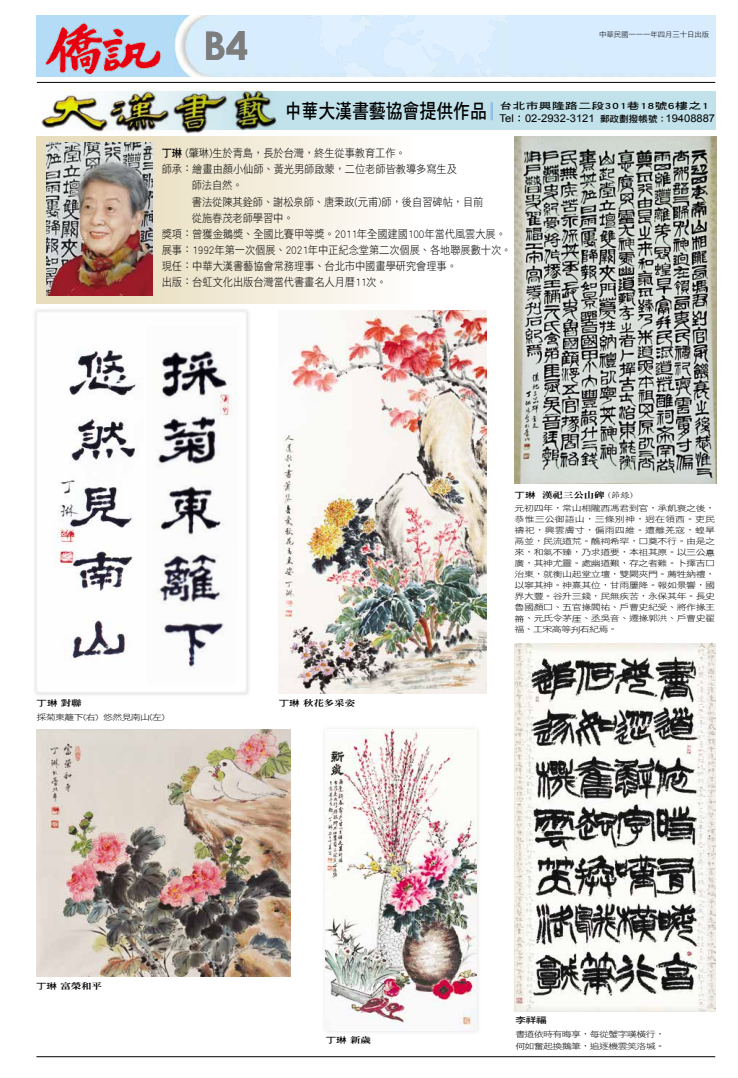
<style>
.page{position:relative;width:738px;height:1078px;background:#fff}
.page>*{position:absolute;margin:0;border:0;box-sizing:border-box;transform-origin:0 0}
.t1{font:700 39.4px "Century Gothic";color:#7d7d7d}
.t2{font:11.3px "DF Hei Std W3";letter-spacing:-.01em;color:#000;scale:.91 1}
.t3{font:10.7px "Arial";color:#000;scale:1.05 1}
.t4{font:9.2px "DF Hei Std W7";letter-spacing:.03em;color:#000;scale:1.39 1}
.t5{font:8.4px "DF Ming Std W9";letter-spacing:-.01em;color:#000;scale:1.25 1}
.t6{font:8.4px "DF Hei Std W7";letter-spacing:-.01em;color:#000;scale:1.25 1}
.t7{font:8px/11px "DF Hei Std W3";letter-spacing:-.07em;color:#000;text-align:justify;scale:1.25 1}
.t8{font:7.2px "DF Hei Std W3";letter-spacing:-.01em;color:#000}
.s1{font-size:20.1px}
.s2{font-family:"DF Hei Std W7"}
.s3{font-family:"DF Hei Std W7";font-size:9.2px}
.s4{font-family:"DF Ming Std W9"}
.s5{font-family:"DF Kai Shu Std W3";font-size:8px}
.s6{font-family:"Microsoft Jheng Hei"}
</style>
<div class="page">
<img style="left:37px;top:16px;width:677px;height:60px">
<hr style="left:36px;top:1056px;width:678px;height:1px;background:#000">
<img style="left:41px;top:18px;width:124px;height:59px">
<img style="left:305px;top:16px;width:219px;height:61px">
<hr style="left:37px;top:82px;width:677px;height:1px;background:#000">
<div style="left:32px;top:306px;width:219px;height:390px;background:#f2f2f2"></div>
<div style="left:37px;top:311px;width:210px;height:381px;background:#fff"></div>
<div style="left:37px;top:136px;width:486px;height:167px;background:linear-gradient(to right,#ddd2b1,#fff)"></div>
<img style="left:46px;top:143px;width:106px;height:152px">
<div style="left:37px;top:92px;width:678px;height:38px;background:#c1e2eb"></div>
<img style="left:41px;top:89px;width:235px;height:44px">
<svg style="left:490px;top:102px;width:2px;height:18px"></svg>
<img style="left:278px;top:310px;width:208px;height:383px">
<img style="left:514px;top:136px;width:201px;height:347px">
<img style="left:36px;top:729px;width:254px;height:247px">
<div style="left:320px;top:724px;width:161px;height:311px;background:#f9f9f9"></div>
<img style="left:325px;top:729px;width:151px;height:298px">
<img style="left:514px;top:643px;width:200px;height:368px">
<img style="left:53px;top:350px;width:86px;height:310px">
<img style="left:156px;top:348px;width:81px;height:321px">
<h1 class="t1" style="left:203px;top:16px;width:47px">B4</h1>
<p class="t8" style="left:598px;top:31px;width:112px">中華民國一一一年四月三十日出版</p>
<p class="t4" style="left:284px;top:101px;width:306px"><span class="s1">中華大漢書藝協會提供作品</span> 台北市興隆路二段301巷18號6樓之1</p>
<h3 class="t3" style="left:499px;top:111px;width:207px">Tel<span class="s2">：</span>02-2932-3121 <span class="s3">郵政劃撥帳號：</span>19408887</h3>
<h2 class="t2" style="left:162px;top:147px;width:269px"><span class="s2">丁琳</span> (肇琳)生於青島，長於台灣，終生從事教育工作。</h2>
<h2 class="t2" style="left:162px;top:163px;width:325px">師承：繪畫由顏小仙師、黃光男師啟蒙，二位老師皆教導多寫生及</h2>
<h2 class="t2" style="left:191px;top:179px;width:57px">師法自然。</h2>
<h2 class="t2" style="left:192px;top:195px;width:322px">書法從陳其銓師、謝松泉師、唐秉政(元甫)師，後自習碑帖，目前</h2>
<h2 class="t2" style="left:192px;top:211px;width:113px">從施春茂老師學習中。</h2>
<h2 class="t2" style="left:162px;top:228px;width:379px">獎項：曾獲金鵝獎、全國比賽甲等獎。2011年全國建國100年當代風雲大展。</h2>
<h2 class="t2" style="left:162px;top:244px;width:385px">展事：1992年第一次個展、2021年中正紀念堂第二次個展、各地聯展數十次。</h2>
<h2 class="t2" style="left:162px;top:260px;width:325px">現任：中華大漢書藝協會常務理事、台北市中國畫學研究會理事。</h2>
<h2 class="t2" style="left:162px;top:276px;width:248px">出版：台虹文化出版台灣當代書畫名人月曆11次。</h2>
<p class="t6" style="left:37px;top:698px;width:38px">丁琳 <span class="s4">對聯</span></p>
<p class="t7" style="left:37px;top:711px;width:104px">採菊東籬下(右) 悠然見南山(左)</p>
<p class="t5" style="left:36px;top:981px;width:54px"><span class="s2">丁琳</span> 富榮和平</p>
<p class="t5" style="left:279px;top:698px;width:63px"><span class="s2">丁琳</span> 秋花多采姿</p>
<p class="t6" style="left:325px;top:1034px;width:38px">丁琳 <span class="s4">新歲</span></p>
<p class="t5" style="left:514px;top:490px;width:96px"><span class="s2">丁琳</span> 漢祀三公山碑 <span class="s5">(節錄)</span></p>
<p class="t7" style="left:514px;top:502px;width:162px">元初四年，常山相隴西馮君到官，承飢衰之後，恭惟三公御語山，三條別神，迥在領西。吏民禱祀，興雲膚寸，偏雨四維。遭離羌寇，蝗旱鬲並，民流道荒。醮祠希罕，□奠不行。由是之來，和氣不臻，乃求道要，本祖其原。以三公<span class="s6">惪</span>廣，其神尤靈。處幽道艱，存之者難。卜擇吉□治東，就衡山起堂立壇，雙闕夾門。薦牲納禮，以寧其神。神熹其位，甘雨屢降。報如景響，國界大豐。谷升三錢，民無疾苦，永保其年。長史魯國顏□、五官掾閻祐、戶曹史紀受、將作掾王<span class="s6">笧</span>、元氏令茅<span class="s6">厓</span>、丞吳音、遷掾郭洪、戶曹史翟福、工宋高等<span class="s6">刋</span>石紀焉。</p>
<p class="t6" style="left:515px;top:1015px;width:27px">李祥福</p>
<p class="t7" style="left:515px;top:1027px;width:121px;line-height:12px">書道依時有晦享，每從蟹字嘆橫行，何如奮起換鵝筆，追逐機雲笑洛堿。</p>
</div>
